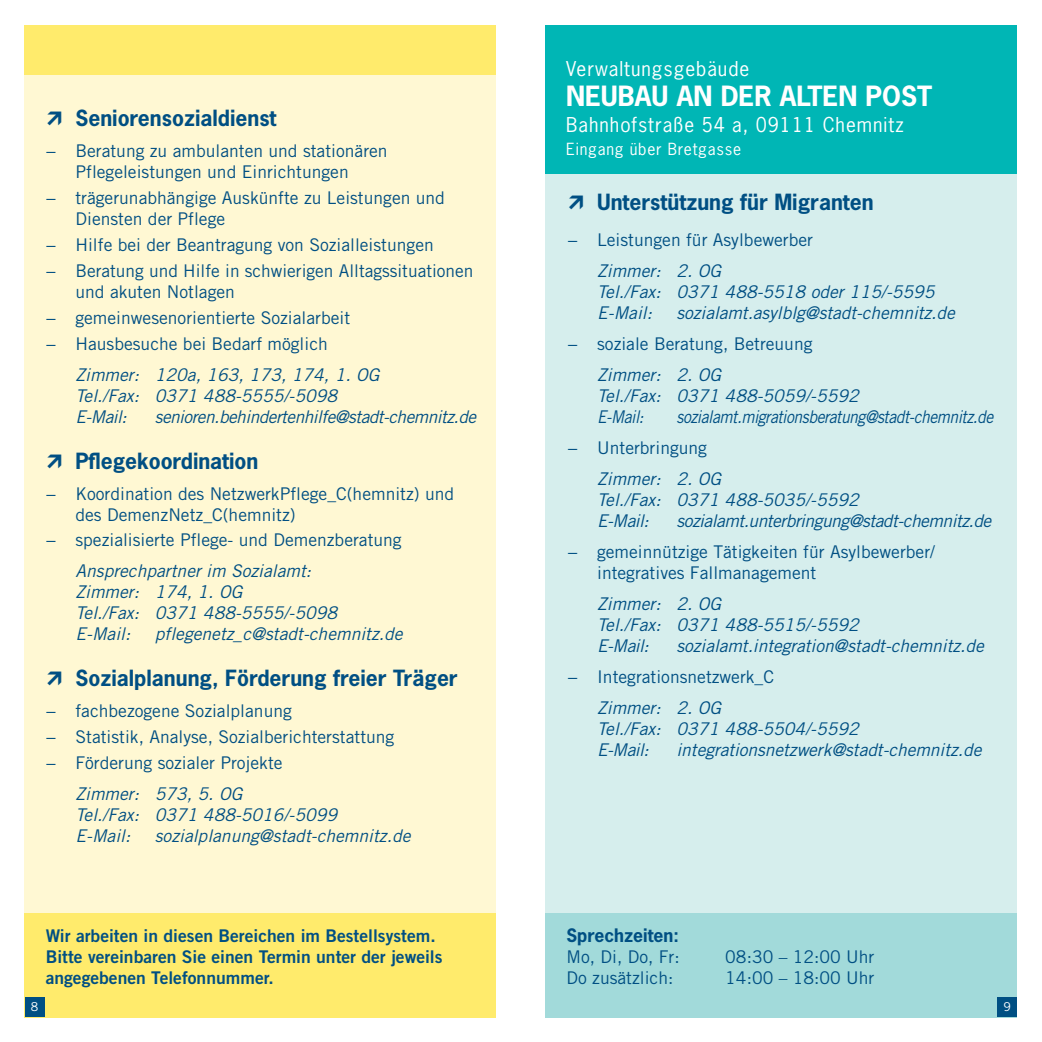
<style>
.page{position:relative;width:1042px;height:1042px;background:#fff}
.page>*{position:absolute;margin:0;border:0;box-sizing:border-box;transform-origin:0 0}
.t1{font:700 26.25px "News Gothic";color:#fff}
.t2{font:700 21px "News Gothic";color:#004f83}
.t3{font:19.25px "News Gothic";letter-spacing:.05em;color:#fff}
.t4{font:17.5px/25.9px "Trade Gothic";color:#004f83}
.t5{font:italic 17.5px/21px "Trade Gothic";color:#004f83}
.t6{font:17.5px/21px "Trade Gothic Bold Two";color:#004f83}
.t7{font:italic 17.5px "Trade Gothic";letter-spacing:-.03em;color:#004f83}
.t8{font:italic 17.5px "Trade Gothic";letter-spacing:-.03em;color:#004f83;scale:.9 1}
.t9{font:700 17.5px "News Gothic";color:#004f83}
.t10{font:15.75px "News Gothic";letter-spacing:.05em;color:#fff}
.t11{font:12.25px "Trade Gothic";color:#fff}
</style>
<div class="page">
<div style="left:546px;top:25px;width:471px;height:992px;background:#d6eeed"></div>
<div style="left:546px;top:25px;width:471px;height:149px;background:#00b6b5"></div>
<div style="left:546px;top:913px;width:471px;height:104px;background:#a2dada"></div>
<div style="left:25px;top:25px;width:471px;height:992px;background:#fff8d3"></div>
<div style="left:25px;top:25px;width:471px;height:49px;background:#ffeb6c"></div>
<div style="left:25px;top:913px;width:471px;height:104px;background:#ffeb6c"></div>
<div style="left:997px;top:997px;width:20px;height:20px;background:#004f83"></div>
<div style="left:25px;top:997px;width:20px;height:20px;background:#004f83"></div>
<p class="t2" style="left:75px;top:104px;width:203px">Seniorensozialdienst</p>
<p class="t4" style="left:46px;top:140px;width:343px;line-height:21px;text-align:center">− Beratung zu ambulanten und stationären<br>Pflegeleistungen und Einrichtungen</p>
<p class="t4" style="left:75px;top:187px;width:371px;line-height:21px;text-indent:-30px">− trägerunabhängige Auskünfte zu Leistungen und<br>Diensten der Pflege</p>
<p class="t4" style="left:46px;top:232px;width:429px">− Hilfe bei der Beantragung von Sozialleistungen<br>− Beratung und Hilfe in schwierigen Alltagssituationen</p>
<p class="t4" style="left:46px;top:279px;width:306px;text-indent:30px">und akuten Notlagen<br>− gemeinwesenorientierte Sozialarbeit − Hausbesuche bei Bedarf möglich</p>
<p class="t5" style="left:75px;top:364px;width:305px">Zimmer: 120a, 163, 173, 174, 1. OG<br>Tel./Fax: 0371 488-5555/-5098<br>E-Mail:</p>
<p class="t7" style="left:155px;top:406px;width:323px">senioren.behindertenhilfe@stadt-chemnitz.de</p>
<p class="t2" style="left:75px;top:447px;width:184px">Pflegekoordination</p>
<p class="t4" style="left:75px;top:482px;width:380px;line-height:21px;text-indent:-30px">− Koordination des NetzwerkPflege_C(hemnitz) und des DemenzNetz_C(hemnitz)</p>
<p class="t4" style="left:46px;top:527px;width:357px">− spezialisierte Pflege- und Demenzberatung</p>
<p class="t5" style="left:75px;top:560px;width:263px">Ansprechpartner im Sozialamt:<br>Zimmer: 174, 1. OG<br>Tel./Fax: 0371 488-5555/-5098<br>E-Mail:</p>
<p class="t5" style="left:155px;top:623px;width:249px">pflegenetz_c@stadt-chemnitz.de</p>
<p class="t2" style="left:75px;top:664px;width:384px">Sozialplanung, Förderung freier Träger</p>
<p class="t4" style="left:46px;top:697px;width:350px">− fachbezogene Sozialplanung<br>− Statistik, Analyse, Sozialberichterstattung − Förderung sozialer Projekte</p>
<p class="t5" style="left:75px;top:783px;width:263px">Zimmer: 573, 5. OG<br>Tel./Fax: 0371 488-5016/-5099<br>E-Mail:</p>
<p class="t5" style="left:155px;top:825px;width:257px">sozialplanung@stadt-chemnitz.de</p>
<p class="t6" style="left:46px;top:925px;width:398px">Wir arbeiten in diesen Bereichen im Bestellsystem.<br>Bitte vereinbaren Sie einen Termin unter der jeweils angegebenen Telefonnummer.</p>
<p class="t3" style="left:566px;top:57px;width:185px">Verwaltungsgebäude</p>
<h1 class="t1" style="left:566px;top:79px;width:246px">Neubau an der Alten</h1>
<h1 class="t1" style="left:865px;top:79px;width:18px">Post</h1>
<p class="t3" style="left:566px;top:113px;width:339px">Bahnhofstraße 54 a, 09111 Chemnitz</p>
<p class="t10" style="left:566px;top:139px;width:177px">Eingang über Bretgasse</p>
<p class="t2" style="left:597px;top:189px;width:278px">Unterstützung für Migranten</p>
<p class="t4" style="left:567px;top:227px;width:247px">− Leistungen für Asylbewerber</p>
<p class="t5" style="left:597px;top:260px;width:339px">Zimmer: 2. OG<br>Tel./Fax: 0371 488-5518 oder 115/-5595<br>E-Mail:</p>
<p class="t5" style="left:676px;top:302px;width:280px">sozialamt.asylblg@stadt-chemnitz.de</p>
<p class="t4" style="left:567px;top:331px;width:247px">− soziale Beratung, Betreuung</p>
<p class="t5" style="left:597px;top:364px;width:263px">Zimmer: 2. OG<br>Tel./Fax: 0371 488-5059/-5592<br>E-Mail:</p>
<p class="t8" style="left:676px;top:406px;width:353px">sozialamt.migrationsberatung@stadt-chemnitz.de</p>
<p class="t4" style="left:567px;top:435px;width:141px">− Unterbringung</p>
<p class="t5" style="left:597px;top:468px;width:263px">Zimmer: 2. OG<br>Tel./Fax: 0371 488-5035/-5592<br>E-Mail:</p>
<p class="t7" style="left:676px;top:510px;width:316px">sozialamt.unterbringung@stadt-chemnitz.de</p>
<p class="t4" style="left:597px;top:541px;width:339px;line-height:21px;text-indent:-30px">− gemeinnützige Tätigkeiten für Asylbewerber/ integratives Fallmanagement</p>
<p class="t5" style="left:597px;top:593px;width:263px">Zimmer: 2. OG<br>Tel./Fax: 0371 488-5515/-5592<br>E-Mail:</p>
<p class="t5" style="left:676px;top:635px;width:309px">sozialamt.integration@stadt-chemnitz.de</p>
<p class="t4" style="left:567px;top:663px;width:208px">− Integrationsnetzwerk_C</p>
<p class="t5" style="left:597px;top:697px;width:263px">Zimmer: 2. OG<br>Tel./Fax: 0371 488-5504/-5592<br>E-Mail:</p>
<p class="t5" style="left:676px;top:739px;width:306px">integrationsnetzwerk@stadt-chemnitz.de</p>
<p class="t9" style="left:566px;top:924px;width:114px">Sprechzeiten:</p>
<p class="t4" style="left:566px;top:943px;width:115px">Mo, Di, Do, Fr:</p>
<p class="t4" style="left:725px;top:943px;width:151px">08:30 – 12:00 Uhr</p>
<p class="t4" style="left:566px;top:964px;width:108px">Do zusätzlich:</p>
<p class="t4" style="left:725px;top:964px;width:151px">14:00 – 18:00 Uhr</p>
<p class="t11" style="left:31px;top:999px;width:9px">8</p>
<p class="t11" style="left:1003px;top:999px;width:9px">9</p>
</div>
